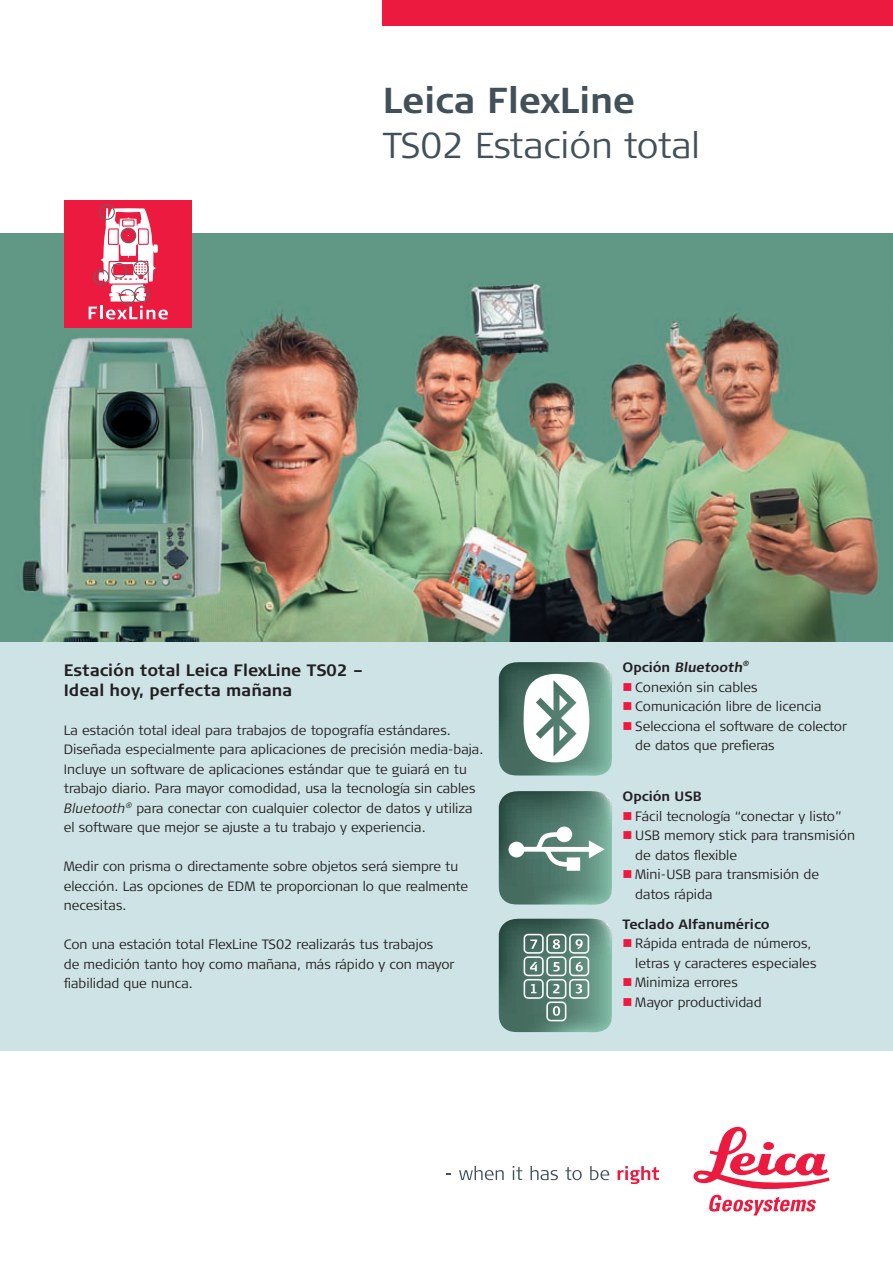
<style>
.page{position:relative;width:893px;height:1263px;background:#fff}
.page>*{position:absolute;margin:0;border:0;box-sizing:border-box;transform-origin:0 0}
.t1{font:300 36px "Signa Column";color:#425159}
.t2{font:700 36px "Signa Column";color:#425159}
.t3{font:700 16.5px/19.5px "Signa Column";color:#231f20}
.t4{font:300 13.5px/19.5px "Signa Column";color:#231f20}
.t5{font:700 13.5px "Signa Column";color:#231f20}
.s1{font-style:italic}
.s2{color:#ed1a40}
</style>
<div class="page">
<div style="left:383px;top:0;width:510px;height:26px;background:#ed1a40"></div>
<svg style="left:459px;top:1166px;width:45px;height:14px"></svg>
<svg style="left:513px;top:1166px;width:9px;height:14px"></svg>
<svg style="left:531px;top:1166px;width:27px;height:14px"></svg>
<svg style="left:565px;top:1167px;width:17px;height:13px"></svg>
<svg style="left:590px;top:1166px;width:19px;height:14px"></svg>
<svg style="left:618px;top:1166px;width:41px;height:18px"></svg>
<svg style="left:693px;top:1127px;width:136px;height:62px"></svg>
<svg style="left:709px;top:1195px;width:107px;height:20px"></svg>
<img style="left:0;top:234px;width:893px;height:408px">
<div style="left:0;top:642px;width:893px;height:408px;background:#cee3e6"></div>
<div style="left:64px;top:200px;width:127px;height:127px;background:#ed1a40"></div>
<svg style="left:89px;top:204px;width:79px;height:116px"></svg>
<svg style="left:499px;top:662px;width:113px;height:114px;background:#88a69c"></svg>
<svg style="left:499px;top:919px;width:113px;height:113px;background:#678d80"></svg>
<svg style="left:499px;top:791px;width:113px;height:114px;background:#668b7f"></svg>
<h1 class="t2" style="left:383px;top:79px;width:254px">Leica FlexLine</h1>
<h1 class="t1" style="left:383px;top:125px;width:319px">TS02 Estación total</h1>
<p class="t3" style="left:64px;top:661px;width:301px">Estación total Leica FlexLine TS02 –<br>Ideal hoy, perfecta mañana</p>
<p class="t4" style="left:64px;top:720px;width:421px">La estación total ideal para trabajos de topografía estándares.<br>Diseñada especialmente para aplicaciones de precisión media-baja.<br>Incluye un software de aplicaciones estándar que te guiará en tu trabajo diario. Para mayor comodidad, usa la tecnología sin cables <span class="s1">Bluetooth</span><sup>®</sup> para conectar con cualquier colector de datos y utiliza el software que mejor se ajuste a tu trabajo y experiencia.</p>
<p class="t4" style="left:64px;top:857px;width:406px">Medir con prisma o directamente sobre objetos será siempre tu elección. Las opciones de EDM te proporcionan lo que realmente necesitas.</p>
<p class="t4" style="left:64px;top:935px;width:392px">Con una estación total FlexLine TS02 realizarás tus trabajos<br>de medición tanto hoy como mañana, más rápido y con mayor fiabilidad que nunca.</p>
<p class="t5" style="left:622px;top:660px;width:129px">O pc i ó n Bluetooth<sup>®</sup></p>
<p class="t4" style="left:622px;top:677px;width:137px"><span class="s2">■</span> Conexión sin cables</p>
<p class="t4" style="left:622px;top:697px;width:200px"><span class="s2">■</span> Comunicación libre de licencia</p>
<p class="t4" style="left:635px;top:716px;width:213px;text-indent:-13px"><span class="s2">■</span> Selecciona el software de colector de datos que prefieras</p>
<p class="t5" style="left:622px;top:789px;width:81px">Opción USB</p>
<p class="t4" style="left:622px;top:806px;width:221px"><span class="s2">■</span> Fácil tecnología “conectar y listo”</p>
<p class="t4" style="left:635px;top:826px;width:221px;text-indent:-13px"><span class="s2">■</span> USB memory stick para transmisión de datos flexible</p>
<p class="t4" style="left:635px;top:865px;width:185px;text-indent:-13px"><span class="s2">■</span> Mini-USB para transmisión de datos rápida</p>
<p class="t5" style="left:622px;top:916px;width:149px">Teclado Alfanumérico</p>
<p class="t4" style="left:635px;top:934px;width:183px;text-indent:-13px"><span class="s2">■</span> Rápida entrada de números, letras y caracteres especiales</p>
<p class="t4" style="left:622px;top:973px;width:117px"><span class="s2">■</span> Minimiza errores</p>
<p class="t4" style="left:622px;top:992px;width:141px"><span class="s2">■</span> Mayor productividad</p>
</div>
